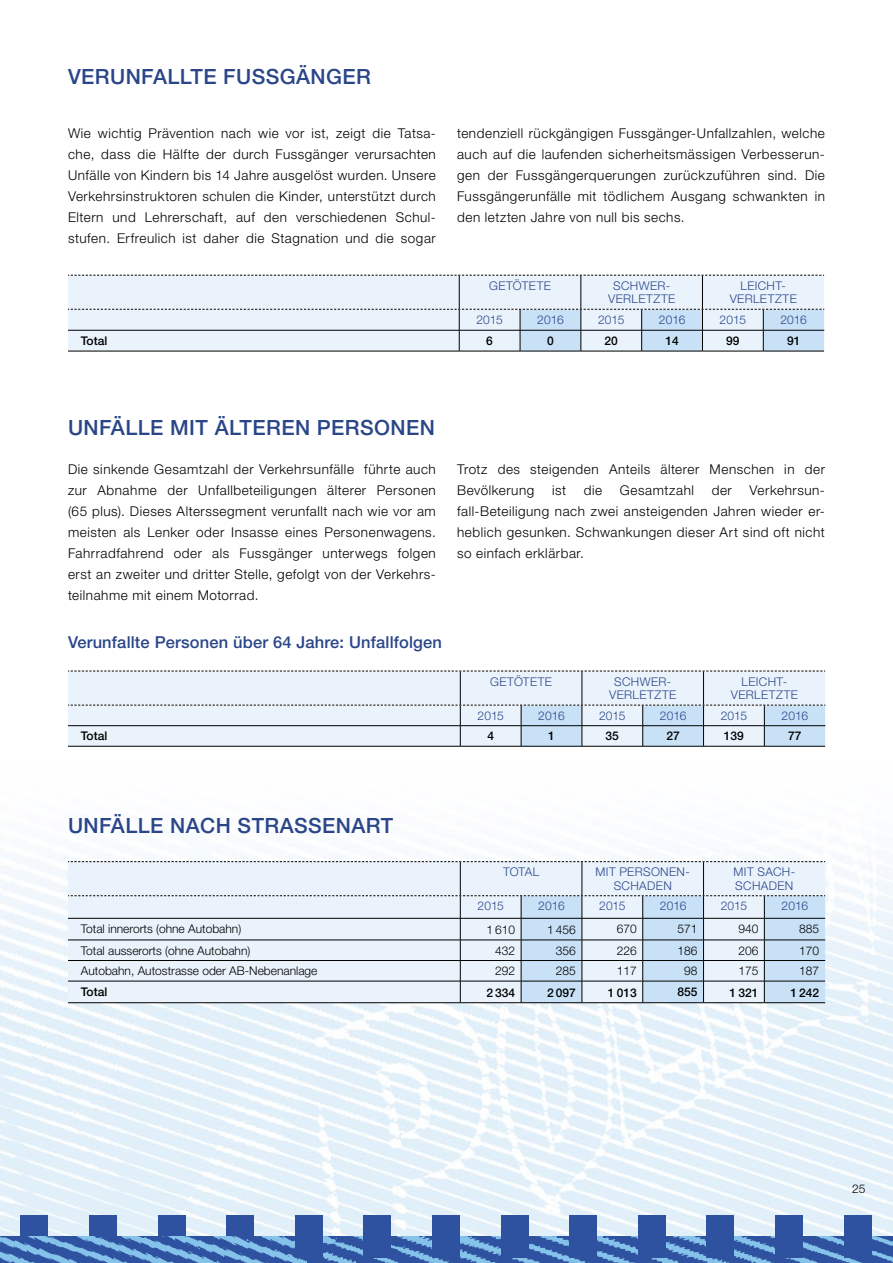
<style>
.page{position:relative;width:893px;height:1263px;background:#fff}
.page>*{position:absolute;margin:0;border:0;box-sizing:border-box;transform-origin:0 0}
.t1{font:500 21px "Helvetica Neue LT Pro";letter-spacing:.02em;color:#2a4689}
.t2{font:500 16.5px "Helvetica Neue LT Pro";letter-spacing:.01em;color:#2a4689}
.t3{font:300 13.5px/21px "Helvetica Neue LT Pro";letter-spacing:.04em;color:#000;text-align:justify}
.t4{font:300 12px/13.5px "Helvetica Neue LT Pro";letter-spacing:.025em;color:#2a4689;text-align:center}
.t5{font:300 12px "Helvetica Neue LT Pro";color:#000}
.t6{font:500 12px "Helvetica Neue LT Pro";color:#000}
</style>
<div class="page">
<img style="left:0;top:850px;width:893px;height:386px">
<div style="left:89px;top:1215px;width:28px;height:43px;background:#2f52a0"></div>
<div style="left:158px;top:1215px;width:27px;height:43px;background:#2f52a0"></div>
<div style="left:21px;top:1215px;width:27px;height:43px;background:#2f52a0"></div>
<div style="left:226px;top:1215px;width:28px;height:43px;background:#2f52a0"></div>
<img style="left:1px;top:1236px;width:892px;height:27px">
<div style="left:775px;top:1215px;width:28px;height:43px;background:#2f52a0"></div>
<div style="left:844px;top:1215px;width:27px;height:43px;background:#2f52a0"></div>
<div style="left:295px;top:1215px;width:27px;height:43px;background:#2f52a0"></div>
<div style="left:364px;top:1215px;width:27px;height:43px;background:#2f52a0"></div>
<div style="left:432px;top:1215px;width:28px;height:43px;background:#2f52a0"></div>
<div style="left:501px;top:1215px;width:27px;height:43px;background:#2f52a0"></div>
<div style="left:569px;top:1215px;width:28px;height:43px;background:#2f52a0"></div>
<div style="left:638px;top:1215px;width:27px;height:43px;background:#2f52a0"></div>
<div style="left:707px;top:1215px;width:27px;height:43px;background:#2f52a0"></div>
<svg style="left:0;top:1236px;width:1px;height:27px"></svg>
<div style="left:68px;top:276px;width:756px;height:33px;background:#eaf3fc"></div>
<svg style="left:68px;top:275px;width:756px;height:1px"></svg>
<hr style="left:68px;top:351px;width:391px;height:1px;background:#000">
<hr style="left:459px;top:351px;width:61px;height:1px;background:#000">
<hr style="left:520px;top:351px;width:61px;height:1px;background:#000">
<hr style="left:581px;top:351px;width:61px;height:1px;background:#000">
<hr style="left:642px;top:351px;width:60px;height:1px;background:#000">
<hr style="left:702px;top:351px;width:61px;height:1px;background:#000">
<hr style="left:763px;top:351px;width:61px;height:1px;background:#000">
<hr style="left:702px;top:276px;width:1px;height:33px;background:#000">
<hr style="left:581px;top:276px;width:1px;height:33px;background:#000">
<hr style="left:459px;top:276px;width:1px;height:33px;background:#000">
<svg style="left:68px;top:309px;width:756px;height:42px;background:#d7e3ee"></svg>
<div style="left:68px;top:672px;width:757px;height:33px;background:#eaf3fc"></div>
<svg style="left:68px;top:671px;width:757px;height:1px"></svg>
<hr style="left:68px;top:746px;width:392px;height:1px;background:#000">
<hr style="left:460px;top:746px;width:61px;height:1px;background:#000">
<hr style="left:521px;top:746px;width:61px;height:1px;background:#000">
<hr style="left:582px;top:746px;width:61px;height:1px;background:#000">
<hr style="left:643px;top:746px;width:60px;height:1px;background:#000">
<hr style="left:703px;top:746px;width:61px;height:1px;background:#000">
<hr style="left:764px;top:746px;width:61px;height:1px;background:#000">
<hr style="left:703px;top:671px;width:1px;height:34px;background:#000">
<hr style="left:582px;top:671px;width:1px;height:34px;background:#000">
<hr style="left:460px;top:671px;width:1px;height:34px;background:#000">
<svg style="left:68px;top:705px;width:757px;height:41px;background:#d7e3ee"></svg>
<div style="left:68px;top:862px;width:757px;height:33px;background:#eaf3fc"></div>
<svg style="left:68px;top:861px;width:757px;height:1px"></svg>
<hr style="left:703px;top:862px;width:1px;height:33px;background:#000">
<hr style="left:582px;top:862px;width:1px;height:33px;background:#000">
<hr style="left:460px;top:862px;width:1px;height:33px;background:#000">
<svg style="left:68px;top:895px;width:757px;height:108px;background:#d5e1ec"></svg>
<h1 class="t1" style="left:68px;top:64px;width:304px">VERUNFALLTE FUSSGÄNGER</h1>
<p class="t3" style="left:68px;top:122px;width:369px">Wie wichtig Prävention nach wie vor ist, zeigt die Tatsa&shy;che, dass die Hälfte der durch Fussgänger verursachten Unfälle von Kindern bis 14 Jahre ausgelöst wurden. Unsere Verkehrsinstruktoren schulen die Kinder, unterstützt durch Eltern und Lehrerschaft, auf den verschiedenen Schul&shy;stufen. Erfreulich ist daher die Stagnation und die sogar</p>
<p class="t3" style="left:457px;top:122px;width:369px">tendenziell rückgängigen Fussgänger-Unfallzahlen, welche auch auf die laufenden sicherheitsmässigen Verbesserun&shy;gen der Fussgängerquerungen zurückzuführen sind. Die Fussgängerunfälle mit tödlichem Ausgang schwankten in den letzten Jahre von null bis sechs.</p>
<p class="t4" style="left:489px;top:278px;width:63px">GETÖTETE</p>
<p class="t4" style="left:608px;top:278px;width:69px">SCHWER-<br>VERLETZTE</p>
<p class="t4" style="left:730px;top:278px;width:69px">LEICHT-<br>VERLETZTE</p>
<p class="t4" style="left:476px;top:313px;width:28px">2015</p>
<p class="t4" style="left:537px;top:313px;width:28px">2016</p>
<p class="t4" style="left:598px;top:313px;width:28px">2015</p>
<p class="t4" style="left:659px;top:313px;width:28px">2016</p>
<p class="t4" style="left:720px;top:313px;width:28px">2015</p>
<p class="t4" style="left:780px;top:313px;width:28px">2016</p>
<p class="t6" style="left:81px;top:333px;width:28px">Total</p>
<p class="t6" style="left:486px;top:333px;width:8px">6</p>
<p class="t6" style="left:547px;top:333px;width:8px">0</p>
<p class="t6" style="left:605px;top:333px;width:15px">20</p>
<p class="t6" style="left:665px;top:333px;width:15px">14</p>
<p class="t6" style="left:726px;top:333px;width:15px">99</p>
<p class="t6" style="left:787px;top:333px;width:15px">91</p>
<h1 class="t1" style="left:68px;top:415px;width:368px">UNFÄLLE MIT ÄLTEREN PERSONEN</h1>
<p class="t3" style="left:68px;top:458px;width:369px">Die sinkende Gesamtzahl der Verkehrsunfälle führte auch zur Abnahme der Unfallbeteiligungen älterer Personen (65 plus). Dieses Alterssegment verunfallt nach wie vor am meisten als Lenker oder Insasse eines Personenwagens.<br>Fahrradfahrend oder als Fussgänger unterwegs folgen erst an zweiter und dritter Stelle, gefolgt von der Verkehrs&shy;teilnahme mit einem Motorrad.</p>
<p class="t3" style="left:457px;top:459px;width:369px">Trotz des steigenden Anteils älterer Menschen in der<br>Bevölkerung</p>
<p class="t3" style="left:552px;top:480px;width:16px">ist</p>
<p class="t3" style="left:584px;top:480px;width:20px">die</p>
<p class="t3" style="left:620px;top:480px;width:76px">Gesamtzahl</p>
<p class="t3" style="left:712px;top:480px;width:22px">der</p>
<p class="t3" style="left:457px;top:480px;width:369px;text-indent:292px">Verkehrsun&shy;fall-Beteiligung nach zwei ansteigenden Jahren wieder er&shy;heblich gesunken. Schwankungen dieser Art sind oft nicht so einfach erklärbar.</p>
<p class="t2" style="left:68px;top:633px;width:375px">Verunfallte Personen über 64 Jahre: Unfallfolgen</p>
<p class="t4" style="left:490px;top:674px;width:63px">GETÖTETE</p>
<p class="t4" style="left:609px;top:674px;width:69px">SCHWER-<br>VERLETZTE</p>
<p class="t4" style="left:731px;top:674px;width:69px">LEICHT-<br>VERLETZTE</p>
<p class="t4" style="left:477px;top:708px;width:28px">2015</p>
<p class="t4" style="left:538px;top:708px;width:28px">2016</p>
<p class="t4" style="left:599px;top:708px;width:28px">2015</p>
<p class="t4" style="left:660px;top:708px;width:28px">2016</p>
<p class="t4" style="left:721px;top:708px;width:28px">2015</p>
<p class="t4" style="left:781px;top:708px;width:28px">2016</p>
<p class="t6" style="left:81px;top:729px;width:28px">Total</p>
<p class="t6" style="left:487px;top:729px;width:8px">4</p>
<p class="t6" style="left:548px;top:729px;width:8px">1</p>
<p class="t6" style="left:606px;top:729px;width:15px">35</p>
<p class="t6" style="left:666px;top:729px;width:15px">27</p>
<p class="t6" style="left:724px;top:729px;width:22px">139</p>
<p class="t6" style="left:788px;top:729px;width:15px">77</p>
<h1 class="t1" style="left:68px;top:812px;width:327px">UNFÄLLE NACH STRASSENART</h1>
<p class="t4" style="left:503px;top:865px;width:38px">TOTAL</p>
<p class="t4" style="left:596px;top:865px;width:96px">MIT PERSONEN-<br>SCHADEN</p>
<p class="t4" style="left:733px;top:865px;width:63px;text-align:left">MIT SACH-<br>SCHADEN</p>
<p class="t4" style="left:477px;top:899px;width:28px">2015</p>
<p class="t4" style="left:538px;top:899px;width:28px">2016</p>
<p class="t4" style="left:599px;top:899px;width:28px">2015</p>
<p class="t4" style="left:660px;top:899px;width:28px">2016</p>
<p class="t4" style="left:721px;top:899px;width:28px">2015</p>
<p class="t4" style="left:781px;top:899px;width:28px">2016</p>
<p class="t5" style="left:81px;top:921px;width:162px">Total innerorts (ohne Autobahn)</p>
<p class="t5" style="left:486px;top:922px;width:30px">1 610</p>
<p class="t5" style="left:547px;top:922px;width:30px">1 456</p>
<p class="t5" style="left:617px;top:921px;width:22px">670</p>
<p class="t5" style="left:677px;top:921px;width:22px">571</p>
<p class="t5" style="left:738px;top:921px;width:22px">940</p>
<p class="t5" style="left:799px;top:921px;width:22px">885</p>
<p class="t5" style="left:81px;top:943px;width:171px">Total ausserorts (ohne Autobahn)</p>
<p class="t5" style="left:495px;top:943px;width:22px">432</p>
<p class="t5" style="left:556px;top:943px;width:22px">356</p>
<p class="t5" style="left:617px;top:943px;width:22px">226</p>
<p class="t5" style="left:677px;top:943px;width:22px">186</p>
<p class="t5" style="left:738px;top:943px;width:22px">206</p>
<p class="t5" style="left:799px;top:943px;width:22px">170</p>
<p class="t5" style="left:81px;top:963px;width:238px">Autobahn, Autostrasse oder AB-Nebenanlage</p>
<p class="t5" style="left:495px;top:963px;width:22px">292</p>
<p class="t5" style="left:556px;top:963px;width:22px">285</p>
<p class="t5" style="left:617px;top:963px;width:22px">117</p>
<p class="t5" style="left:684px;top:963px;width:15px">98</p>
<p class="t5" style="left:738px;top:963px;width:22px">175</p>
<p class="t5" style="left:799px;top:963px;width:22px">187</p>
<p class="t6" style="left:81px;top:984px;width:28px">Total</p>
<p class="t6" style="left:486px;top:985px;width:30px">2 334</p>
<p class="t6" style="left:547px;top:985px;width:30px">2 097</p>
<p class="t6" style="left:608px;top:985px;width:30px">1 013</p>
<p class="t6" style="left:677px;top:984px;width:22px">855</p>
<p class="t6" style="left:730px;top:985px;width:30px">1 321</p>
<p class="t6" style="left:790px;top:985px;width:30px">1 242</p>
<p class="t5" style="left:852px;top:1181px;width:15px">25</p>
</div>
